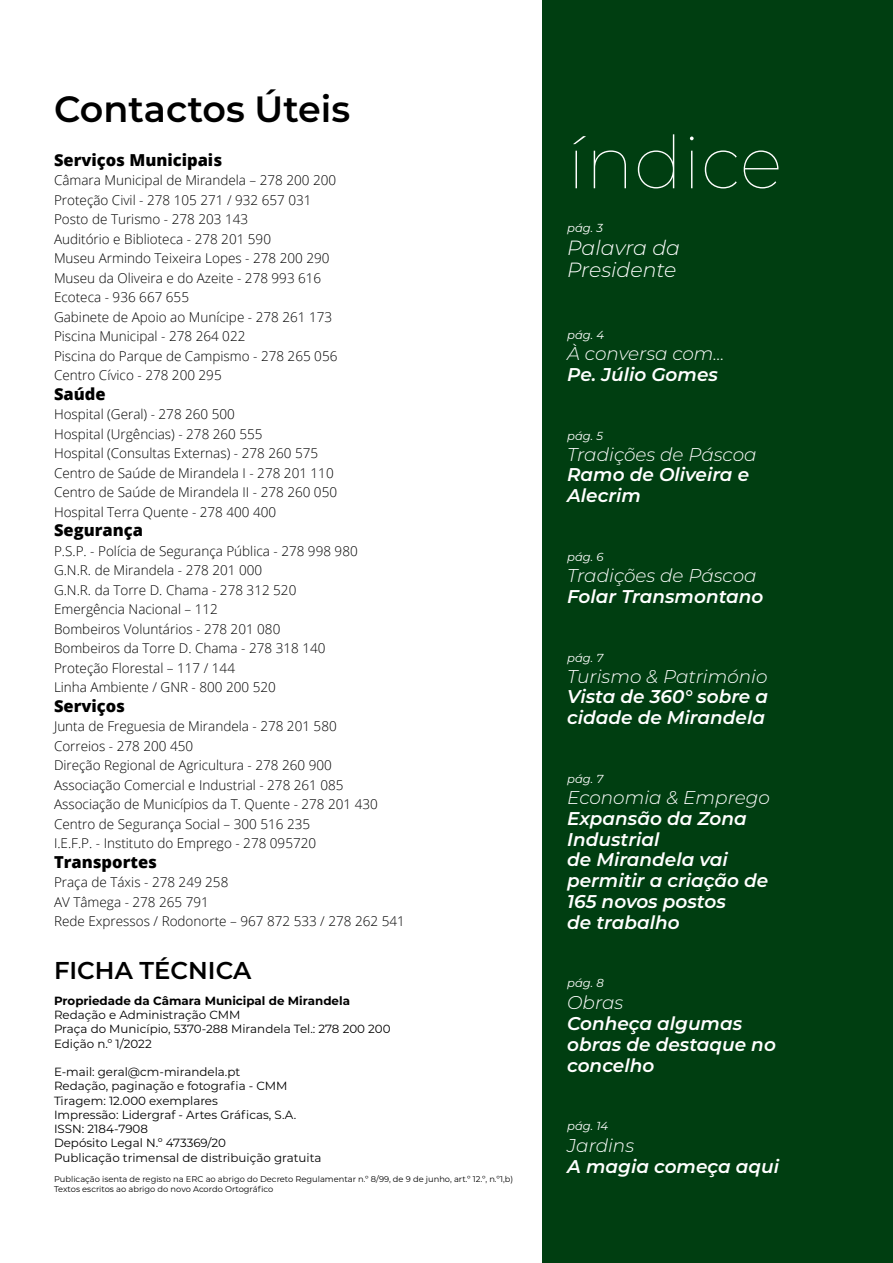
<style>
.page{position:relative;width:893px;height:1263px;background:#fff}
.page>*{position:absolute;margin:0;border:0;box-sizing:border-box;transform-origin:0 0}
.t1{font:100 72.75px "Montserrat";color:#fff}
.t2{font:600 36.45px "Montserrat";color:#000}
.t3{font:600 24.3px "Montserrat";color:#000}
.t4{font:italic 300 20.55px/21.9px "Montserrat";color:#fff}
.t5{font:italic 600 18.45px/20.7px "Montserrat";color:#fff}
.t6{font:italic 300 18.45px "Montserrat";color:#fff}
.t7{font:800 16.5px "Open Sans";color:#000}
.t8{font:300 13.5px/19.5px "Open Sans";color:#000}
.t9{font:11.85px/14.2px "Montserrat";color:#000}
.t10{font:700 11.85px "Montserrat";color:#000}
.t11{font:italic 11.55px "Montserrat";color:#fff}
.t12{font:8.25px/9.9px "Montserrat";color:#000}
</style>
<div class="page">
<div style="left:542px;top:0;width:351px;height:1263px;background:#003e11"></div>
<h2 class="t2" style="left:54px;top:83px;width:298px">Contactos Úteis</h2>
<p class="t7" style="left:54px;top:147px;width:170px">Serviços Municipais</p>
<p class="t8" style="left:54px;top:170px;width:285px">Câmara Municipal de Mirandela – 278 200 200<br>Proteção Civil - 278 105 271 / 932 657 031<br>Posto de Turismo - 278 203 143<br>Auditório e Biblioteca - 278 201 590<br>Museu Armindo Teixeira Lopes - 278 200 290<br>Museu da Oliveira e do Azeite - 278 993 616<br>Ecoteca - 936 667 655<br>Gabinete de Apoio ao Munícipe - 278 261 173<br>Piscina Municipal - 278 264 022<br>Piscina do Parque de Campismo - 278 265 056<br>Centro Cívico - 278 200 295</p>
<p class="t7" style="left:54px;top:381px;width:53px">Saúde</p>
<p class="t8" style="left:54px;top:404px;width:285px">Hospital (Geral) - 278 260 500<br>Hospital (Urgências) - 278 260 555<br>Hospital (Consultas Externas) - 278 260 575<br>Centro de Saúde de Mirandela I - 278 201 110<br>Centro de Saúde de Mirandela II - 278 260 050<br>Hospital Terra Quente - 278 400 400</p>
<p class="t7" style="left:54px;top:518px;width:91px">Segurança</p>
<p class="t8" style="left:54px;top:541px;width:305px">P.S.P. - Polícia de Segurança Pública - 278 998 980<br>G.N.R. de Mirandela - 278 201 000<br>G.N.R. da Torre D. Chama - 278 312 520<br>Emergência Nacional – 112<br>Bombeiros Voluntários - 278 201 080<br>Bombeiros da Torre D. Chama - 278 318 140<br>Proteção Florestal – 117 / 144<br>Linha Ambiente / GNR - 800 200 520</p>
<p class="t7" style="left:54px;top:693px;width:73px">Serviços</p>
<p class="t8" style="left:54px;top:716px;width:325px">Junta de Freguesia de Mirandela - 278 201 580<br>Correios - 278 200 450<br>Direção Regional de Agricultura - 278 260 900<br>Associação Comercial e Industrial - 278 261 085<br>Associação de Municípios da T. Quente - 278 201 430<br>Centro de Segurança Social – 300 516 235<br>I.E.F.P. - Instituto do Emprego - 278 095720</p>
<p class="t7" style="left:54px;top:849px;width:105px">Transportes</p>
<p class="t8" style="left:54px;top:872px;width:352px">Praça de Táxis - 278 249 258<br>AV Tâmega - 278 265 791<br>Rede Expressos / Rodonorte – 967 872 533 / 278 262 541</p>
<h3 class="t3" style="left:54px;top:953px;width:199px">FICHA TÉCNICA</h3>
<p class="t10" style="left:54px;top:992px;width:297px">Propriedade da Câmara Municipal de Mirandela</p>
<p class="t9" style="left:54px;top:1007px;width:338px">Redação e Administração CMM<br>Praça do Município, 5370-288 Mirandela Tel.: 278 200 200<br>Edição n.º 1/2022</p>
<p class="t9" style="left:54px;top:1064px;width:269px">E-mail: geral@cm-mirandela.pt<br>Redação, paginação e fotografia - CMM Tiragem: 12.000 exemplares<br>Impressão: Lidergraf - Artes Gráficas, S.A.<br>ISSN: 2184-7908<br>Depósito Legal N.º 473369/20<br>Publicação trimensal de distribuição gratuita</p>
<p class="t12" style="left:54px;top:1173px;width:461px">Publicação isenta de registo na ERC ao abrigo do Decreto Regulamentar n.º 8/99, de 9 de junho, art.º 12.º, n.º1,b)<br>Textos escritos ao abrigo do novo Acordo Ortográfico</p>
<h1 class="t1" style="left:567px;top:114px;width:217px">índice</h1>
<p class="t11" style="left:567px;top:220px;width:37px">pág. 3</p>
<h3 class="t4" style="left:567px;top:236px;width:114px">Palavra da<br>Presidente</h3>
<p class="t11" style="left:567px;top:327px;width:38px">pág. 4</p>
<h3 class="t6" style="left:567px;top:341px;width:159px">À conversa com...</h3>
<h3 class="t5" style="left:567px;top:363px;width:152px">Pe. Júlio Gomes</h3>
<p class="t11" style="left:567px;top:428px;width:37px">pág. 5</p>
<h3 class="t6" style="left:567px;top:442px;width:191px">Tradições de Páscoa</h3>
<h3 class="t5" style="left:567px;top:464px;width:183px">Ramo de Oliveira e<br>Alecrim</h3>
<p class="t11" style="left:567px;top:549px;width:38px">pág. 6</p>
<h3 class="t6" style="left:567px;top:563px;width:191px">Tradições de Páscoa</h3>
<h3 class="t5" style="left:567px;top:585px;width:198px">Folar Transmontano</h3>
<p class="t11" style="left:567px;top:649px;width:38px">pág. 7</p>
<h3 class="t6" style="left:567px;top:663px;width:202px">Turismo &amp; Património</h3>
<h3 class="t5" style="left:567px;top:686px;width:202px">Vista de 360° sobre a cidade de Mirandela</h3>
<p class="t11" style="left:567px;top:771px;width:38px">pág. 7</p>
<h3 class="t6" style="left:567px;top:785px;width:204px">Economia &amp; Emprego</h3>
<h3 class="t5" style="left:567px;top:807px;width:202px">Expansão da Zona<br>Industrial<br>de Mirandela vai permitir a criação de<br>165 novos postos<br>de trabalho</h3>
<p class="t11" style="left:567px;top:975px;width:38px">pág. 8</p>
<h3 class="t6" style="left:567px;top:990px;width:58px">Obras</h3>
<h3 class="t5" style="left:567px;top:1012px;width:210px">Conheça algumas obras de destaque no concelho</h3>
<p class="t11" style="left:567px;top:1118px;width:43px">pág. 14</p>
<h3 class="t6" style="left:567px;top:1133px;width:69px">Jardins</h3>
<h3 class="t5" style="left:567px;top:1155px;width:213px">A magia começa aqui</h3>
</div>
